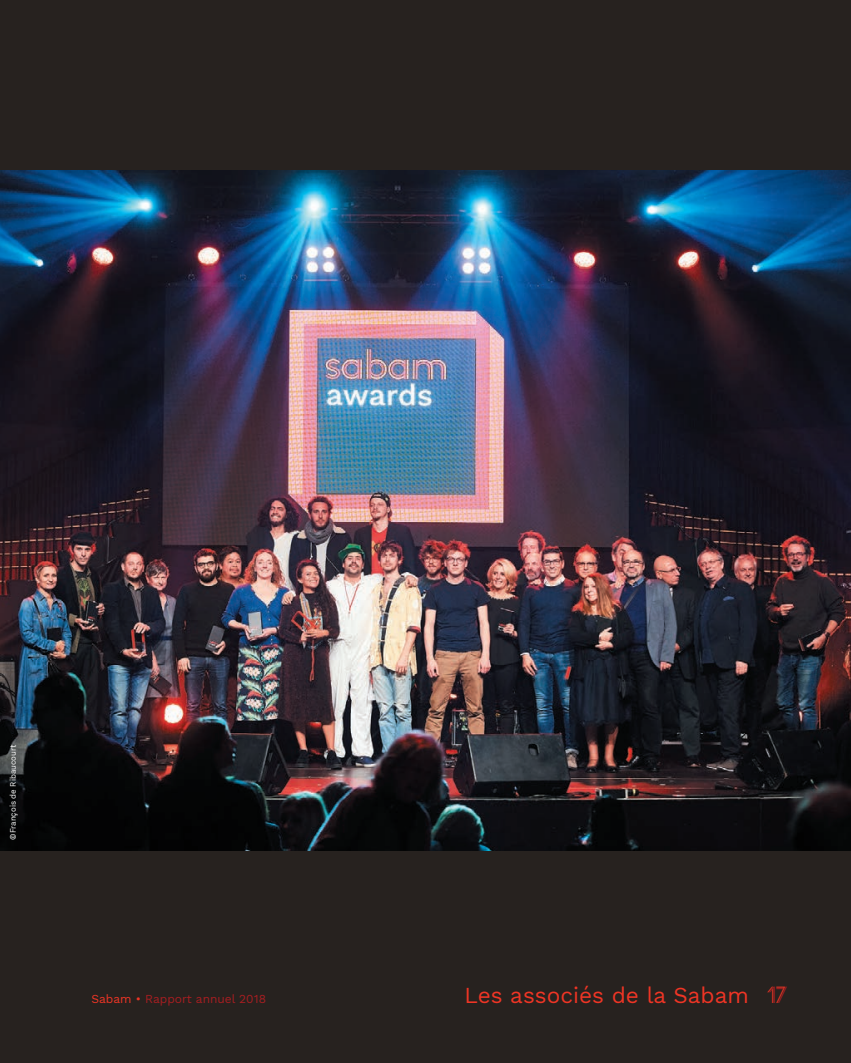
<style>
.page{position:relative;width:851px;height:1063px;background:#fff}
.page>*{position:absolute;margin:0;border:0;box-sizing:border-box;transform-origin:0 0}
.t1{font:22.5px "Work Sans";color:#ef3525}
.t2{font:12px "Work Sans";color:#a71e21}
.t3{font:8.25px "Work Sans";color:#fff;scale:.95 1}
.s1{color:#ef3525}
.s2{font-family:"Sabam darkred";color:#a71e21}
</style>
<div class="page">
<div style="left:0;top:0;width:850px;height:1063px;background:#27221f"></div>
<img style="left:0;top:170px;width:850px;height:680px">
<p class="t3" style="left:8px;top:840px;width:101px;rotate:-90deg">©François de Ribaucourt</p>
<p class="t2" style="left:91px;top:992px;width:176px"><span class="s1">Sabam •</span> Rapport annuel 2018</p>
<h1 class="t1" style="left:464px;top:983px;width:324px">Les associés de la Sabam <span class="s2">17</span></h1>
</div>
